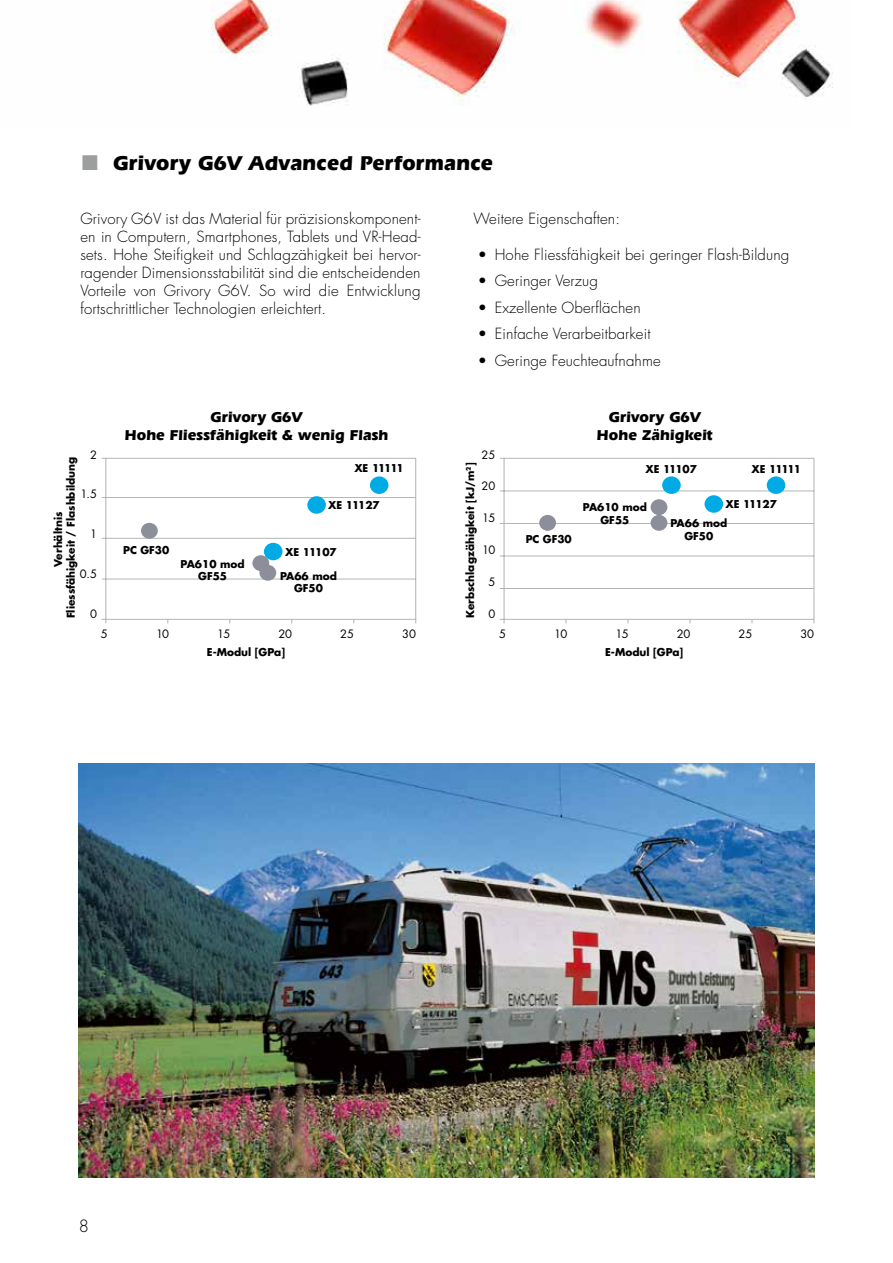
<style>
.page{position:relative;width:893px;height:1263px;background:#fff}
.page>*{position:absolute;margin:0;border:0;box-sizing:border-box;transform-origin:0 0}
.t1{font:700 21px "Eras IT Cby BT";letter-spacing:.01em;color:#000}
.t2{font:300 16.5px "Futura LT Pro";color:#000}
.t3{font:300 15px/18px "Futura LT Pro";letter-spacing:.01em;color:#000;text-align:justify}
.t4{font:700 15px/18px "Eras IT Cby BT";letter-spacing:.01em;color:#000;text-align:center}
.t5{font:11.25px "Futura LT Pro";letter-spacing:-.01em;color:#000}
.t6{font:700 10.5px/12.6px "Futura LT Pro";color:#000;text-align:center}
.s1{color:#9d9e9e}
</style>
<div class="page">
<img style="left:211px;top:0;width:622px;height:106px">
<img style="left:79px;top:764px;width:735px;height:414px">
<svg style="left:101px;top:458px;width:315px;height:162px"></svg>
<div style="left:141px;top:523px;width:17px;height:16px;background:#8c8e9a;border-radius:50%"></div>
<div style="left:252px;top:555px;width:17px;height:16px;background:#8c8e9a;border-radius:50%"></div>
<div style="left:259px;top:565px;width:17px;height:16px;background:#8c8e9a;border-radius:50%"></div>
<div style="left:370px;top:476px;width:18px;height:18px;background:#00aae4;border-radius:50%"></div>
<div style="left:307px;top:496px;width:19px;height:18px;background:#00aae4;border-radius:50%"></div>
<div style="left:264px;top:543px;width:18px;height:17px;background:#00aae4;border-radius:50%"></div>
<svg style="left:500px;top:458px;width:314px;height:162px"></svg>
<div style="left:539px;top:515px;width:17px;height:16px;background:#8c8e9a;border-radius:50%"></div>
<div style="left:651px;top:499px;width:16px;height:16px;background:#8c8e9a;border-radius:50%"></div>
<div style="left:651px;top:515px;width:16px;height:16px;background:#8c8e9a;border-radius:50%"></div>
<div style="left:767px;top:476px;width:18px;height:18px;background:#00aae4;border-radius:50%"></div>
<div style="left:662px;top:476px;width:19px;height:18px;background:#00aae4;border-radius:50%"></div>
<div style="left:704px;top:495px;width:19px;height:18px;background:#00aae4;border-radius:50%"></div>
<hr style="left:500px;top:588px;width:314px;height:1px;background:#b1b4b4">
<h1 class="t1" style="left:80px;top:150px;width:414px"><span class="s1">■</span> Grivory G6V Advanced Performance</h1>
<p class="t3" style="left:80px;top:209px;width:342px">Grivory G6V ist das Material für präzisionskomponent&shy;en in Computern, Smartphones, Tablets und VR-Head&shy;sets. Hohe Steifigkeit und Schlagzähigkeit bei hervor&shy;ragender Dimensionsstabilität sind die entscheidenden Vorteile von Grivory G6V. So wird die Entwicklung fortschrittlicher Technologien erleichtert.</p>
<p class="t3" style="left:473px;top:209px;width:148px">Weitere Eigenschaften:</p>
<p class="t3" style="left:478px;top:245px;width:313px">• Hohe Fliessfähigkeit bei geringer Flash-Bildung</p>
<p class="t3" style="left:478px;top:272px;width:122px">• Geringer Verzug</p>
<p class="t3" style="left:478px;top:298px;width:164px">• Exzellente Oberflächen</p>
<p class="t3" style="left:478px;top:325px;width:174px">• Einfache Verarbeitbarkeit</p>
<p class="t3" style="left:478px;top:351px;width:185px">• Geringe Feuchteaufnahme</p>
<p class="t5" style="left:90px;top:447px;width:8px">2</p>
<p class="t5" style="left:80px;top:486px;width:18px">1.5</p>
<p class="t5" style="left:90px;top:526px;width:8px">1</p>
<p class="t5" style="left:80px;top:566px;width:19px">0.5</p>
<p class="t5" style="left:90px;top:606px;width:8px">0</p>
<p class="t6" style="left:52px;top:618px;width:163px;rotate:-90deg">Verhältnis<br>Fliessfähigkeit / Flashbildung</p>
<p class="t4" style="left:125px;top:408px;width:265px">Grivory G6V<br>Hohe Fliessfähigkeit &amp; wenig Flash</p>
<p class="t6" style="left:354px;top:462px;width:51px">XE 11111</p>
<p class="t6" style="left:123px;top:543px;width:48px">PC GF30</p>
<p class="t6" style="left:181px;top:557px;width:66px">PA610 mod<br>GF55</p>
<p class="t6" style="left:328px;top:498px;width:53px">XE 11127</p>
<p class="t6" style="left:285px;top:545px;width:53px">XE 11107</p>
<p class="t6" style="left:280px;top:569px;width:58px">PA66 mod<br>GF50</p>
<p class="t5" style="left:101px;top:626px;width:8px">5</p>
<p class="t5" style="left:156px;top:626px;width:15px">10</p>
<p class="t5" style="left:217px;top:626px;width:15px">15</p>
<p class="t5" style="left:278px;top:626px;width:15px">20</p>
<p class="t5" style="left:340px;top:626px;width:15px">25</p>
<p class="t5" style="left:402px;top:626px;width:15px">30</p>
<p class="t6" style="left:207px;top:645px;width:80px">E-Modul [GPa]</p>
<p class="t5" style="left:481px;top:447px;width:15px">25</p>
<p class="t5" style="left:482px;top:479px;width:15px">20</p>
<p class="t5" style="left:482px;top:510px;width:15px">15</p>
<p class="t5" style="left:482px;top:542px;width:15px">10</p>
<p class="t5" style="left:488px;top:574px;width:8px">5</p>
<p class="t5" style="left:488px;top:606px;width:8px">0</p>
<p class="t6" style="left:464px;top:618px;width:157px;rotate:-90deg">Kerbschlagzähigkeit [kJ/m<sup>2</sup>]</p>
<p class="t6" style="left:526px;top:532px;width:48px">PC GF30</p>
<p class="t4" style="left:597px;top:408px;width:117px">Grivory G6V<br>Hohe Zähigkeit</p>
<p class="t6" style="left:645px;top:462px;width:53px">XE 11107</p>
<p class="t6" style="left:751px;top:463px;width:51px">XE 11111</p>
<p class="t6" style="left:583px;top:501px;width:66px">PA610 mod<br>GF55</p>
<p class="t6" style="left:725px;top:497px;width:53px">XE 11127</p>
<p class="t6" style="left:670px;top:517px;width:58px">PA66 mod<br>GF50</p>
<p class="t5" style="left:499px;top:626px;width:8px">5</p>
<p class="t5" style="left:554px;top:626px;width:15px">10</p>
<p class="t5" style="left:616px;top:626px;width:15px">15</p>
<p class="t5" style="left:677px;top:626px;width:15px">20</p>
<p class="t5" style="left:738px;top:626px;width:15px">25</p>
<p class="t5" style="left:800px;top:626px;width:15px">30</p>
<p class="t6" style="left:605px;top:645px;width:80px">E-Modul [GPa]</p>
<p class="t2" style="left:79px;top:1215px;width:12px">8</p>
</div>
